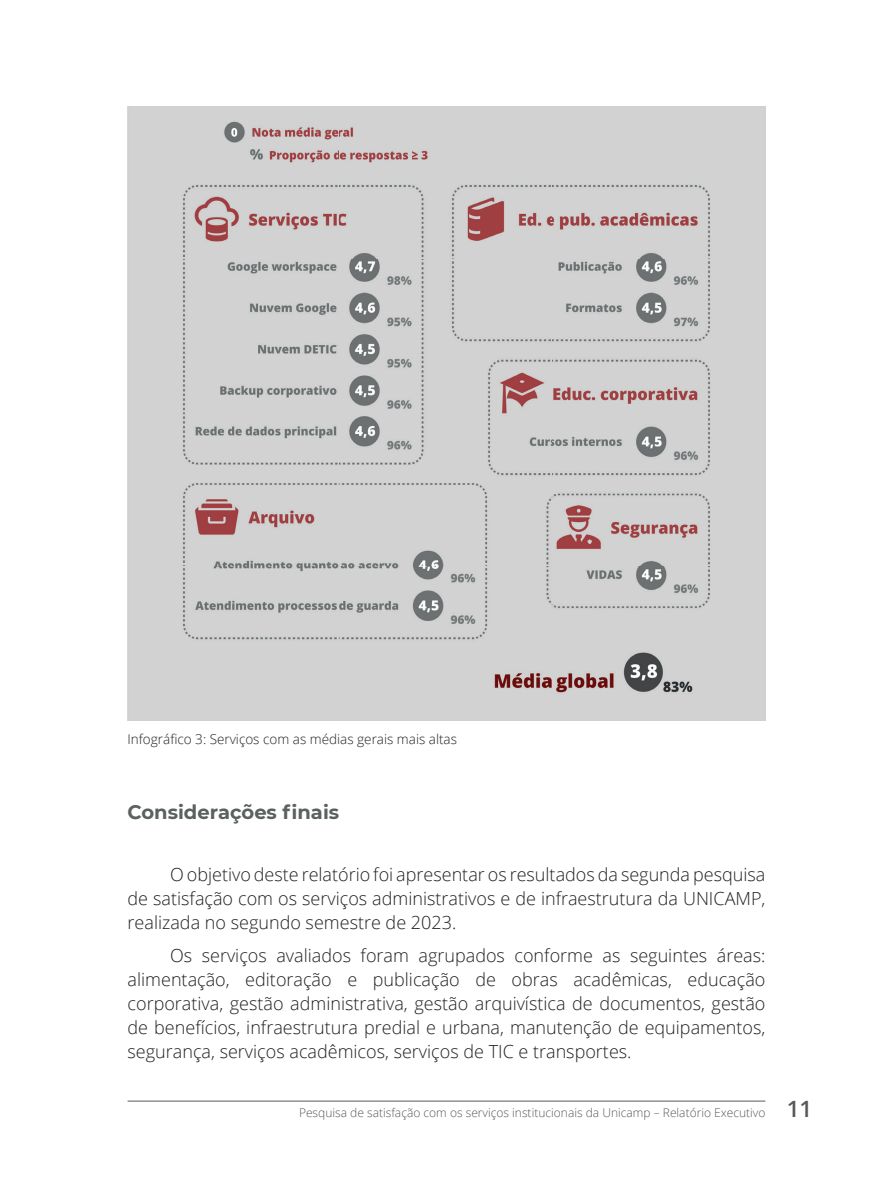
<style>
.page{position:relative;width:893px;height:1191px;background:#fff}
.page>*{position:absolute;margin:0;border:0;box-sizing:border-box;transform-origin:0 0}
.t1{font:700 19.5px "Montserrat";color:#5b6061}
.t2{font:300 18px/24px "Open Sans";color:#231f20;text-align:justify}
.t3{font:300 13.5px "Open Sans";color:#231f20}
.t4{font:300 12px "Open Sans";color:#57585a}
.s1{font-weight:600;font-size:22.5px}
</style>
<div class="page">
<hr style="left:128px;top:1100px;width:637px;height:1px;background:#6c6d70">
<img style="left:128px;top:106px;width:637px;height:614px">
<p class="t3" style="left:128px;top:729px;width:331px">Infográfico 3: Serviços com as médias gerais mais altas</p>
<p class="t1" style="left:128px;top:798px;width:213px">Conside rações finais</p>
<p class="t2" style="left:128px;top:862px;width:639px;text-indent:43px">O objetivo deste relatório foi apresentar os resultados da segunda pesquisa de satisfação com os serviços administrativos e de infraestrutura da UNICAMP, realizada no segundo semestre de 2023.</p>
<p class="t2" style="left:128px;top:942px;width:639px;text-indent:43px">Os serviços avaliados foram agrupados conforme as seguintes áreas: alimentação, editoração e publicação de obras acadêmicas, educação corporativa, gestão administrativa, gestão arquivística de documentos, gestão de benefícios, infraestrutura predial e urbana, manutenção de equipamentos, segurança, serviços acadêmicos, serviços de TIC e transportes.</p>
<p class="t4" style="left:299px;top:1104px;width:515px">Pesquisa de satisfação com os serviços institucionais da Unicamp – Relatório Executivo <span class="s1">11</span></p>
</div>
